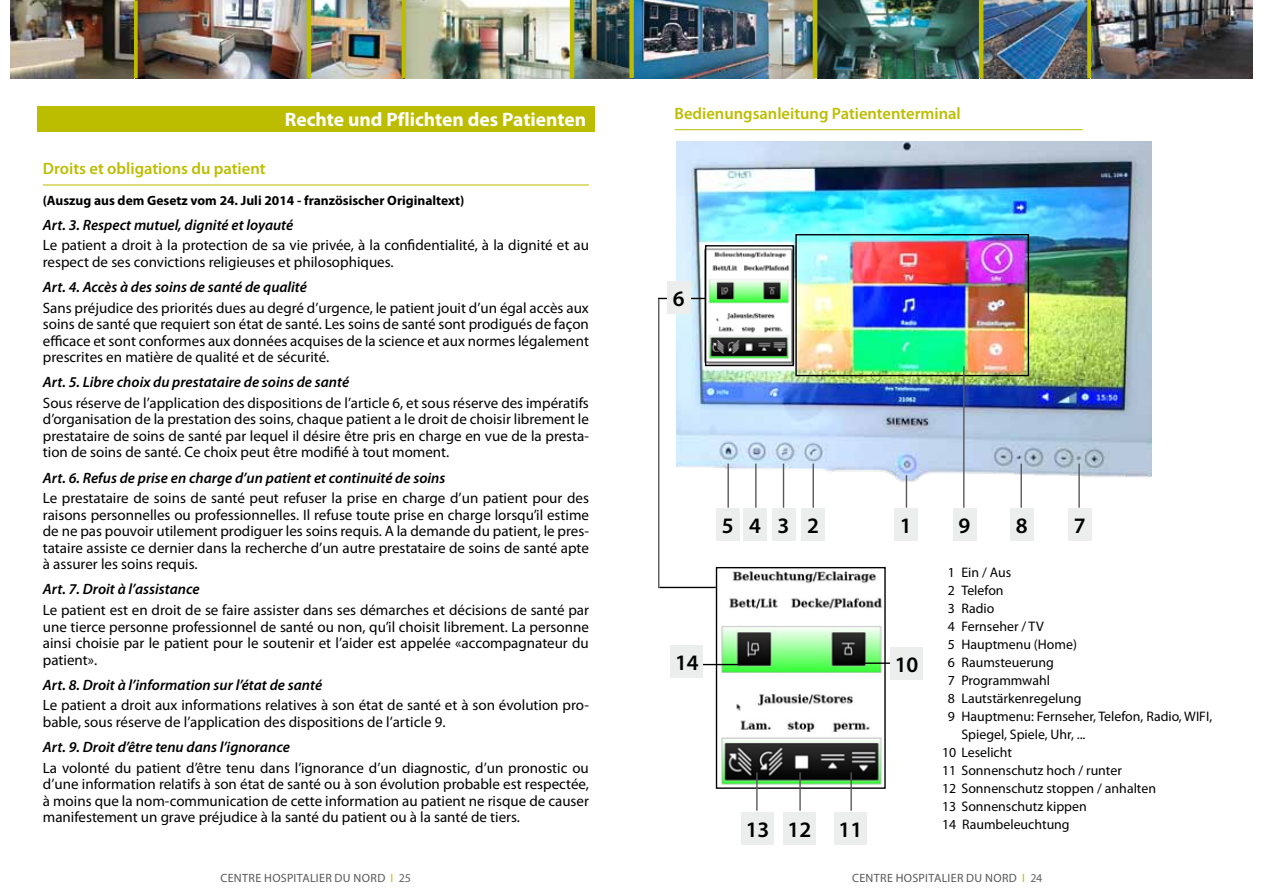
<style>
.page{position:relative;width:1263px;height:893px;background:#fff}
.page>*{position:absolute;margin:0;border:0;box-sizing:border-box;transform-origin:0 0}
.t1{font:600 22.2px "Myriad Pro";color:#000}
.t2{font:700 19.5px "Myriad Pro";color:#fff}
.t3{font:600 16.5px "Myriad Pro";color:#bcbd00}
.t4{font:15px/16.5px "Myriad Pro";color:#000;text-align:justify}
.t5{font:italic 600 15px "Myriad Pro";color:#000}
.t6{font:13.8px "Myriad Pro";color:#000}
.t7{font:700 13.5px "Myriad Pro";color:#000}
.t8{font:12px "Myriad Pro";color:#58585a}
.t9{font:12px "Myriad Pro";color:#646567}
.s1{color:#bcbd00}
</style>
<div class="page">
<img style="left:634px;top:0;width:179px;height:78px">
<img style="left:983px;top:0;width:104px;height:78px">
<div style="left:1087px;top:0;width:5px;height:78px;background:#bcbd00"></div>
<img style="left:817px;top:0;width:162px;height:78px">
<hr style="left:979px;top:0;width:4px;height:78px;background:#bcbd00">
<img style="left:138px;top:0;width:169px;height:78px">
<img style="left:406px;top:0;width:164px;height:78px">
<img style="left:311px;top:0;width:91px;height:78px">
<hr style="left:307px;top:0;width:4px;height:78px;background:#bcbd00">
<hr style="left:402px;top:0;width:4px;height:78px;background:#bcbd00">
<img style="left:574px;top:0;width:55px;height:78px">
<hr style="left:570px;top:0;width:4px;height:78px;background:#bcbd00">
<div style="left:629px;top:0;width:5px;height:78px;background:#bcbd00"></div>
<hr style="left:813px;top:0;width:4px;height:78px;background:#bcbd00">
<div style="left:133px;top:0;width:5px;height:78px;background:#bcbd00"></div>
<img style="left:10px;top:0;width:123px;height:78px">
<img style="left:1092px;top:0;width:160px;height:78px">
<hr style="left:43px;top:185px;width:546px;height:1px;background:#bcbd00">
<div style="left:37px;top:106px;width:558px;height:26px;background:#bcbd00"></div>
<img style="left:677px;top:142px;width:474px;height:348px">
<img style="left:703px;top:247px;width:92px;height:119px">
<hr style="left:674px;top:129px;width:409px;height:1px;background:#bcbd00">
<hr style="left:727px;top:464px;width:2px;height:44px;background:#58585a">
<hr style="left:755px;top:464px;width:1px;height:44px;background:#58585a">
<hr style="left:783px;top:464px;width:1px;height:44px;background:#58585a">
<hr style="left:812px;top:464px;width:2px;height:44px;background:#58585a">
<hr style="left:906px;top:475px;width:1px;height:33px;background:#58585a">
<hr style="left:1020px;top:464px;width:2px;height:44px;background:#58585a">
<hr style="left:1078px;top:464px;width:2px;height:44px;background:#58585a">
<div style="left:795px;top:234px;width:234px;height:142px;border:1px solid #000"></div>
<hr style="left:963px;top:366px;width:1px;height:142px;background:#58585a">
<div style="left:705px;top:245px;width:89px;height:121px;border:1px solid #000"></div>
<hr style="left:658px;top:298px;width:47px;height:1px;background:#000">
<div style="left:667px;top:282px;width:24px;height:32px;background:#eceded"></div>
<img style="left:718px;top:571px;width:164px;height:216px">
<div style="left:716px;top:567px;width:170px;height:222px;border:1px solid #000"></div>
<hr style="left:756px;top:772px;width:1px;height:39px;background:#58585a">
<hr style="left:855px;top:662px;width:35px;height:2px;background:#000">
<hr style="left:799px;top:772px;width:2px;height:39px;background:#58585a">
<hr style="left:850px;top:772px;width:2px;height:39px;background:#58585a">
<div style="left:716px;top:508px;width:23px;height:33px;background:#eceded"></div>
<div style="left:894px;top:508px;width:24px;height:33px;background:#eceded"></div>
<div style="left:801px;top:508px;width:24px;height:33px;background:#eceded"></div>
<div style="left:772px;top:508px;width:23px;height:33px;background:#eceded"></div>
<div style="left:743px;top:508px;width:24px;height:33px;background:#eceded"></div>
<div style="left:1068px;top:508px;width:24px;height:33px;background:#eceded"></div>
<div style="left:1010px;top:508px;width:24px;height:33px;background:#eceded"></div>
<div style="left:741px;top:812px;width:32px;height:33px;background:#eceded"></div>
<div style="left:834px;top:812px;width:32px;height:33px;background:#eceded"></div>
<div style="left:783px;top:812px;width:32px;height:33px;background:#eceded"></div>
<div style="left:890px;top:648px;width:32px;height:32px;background:#eceded"></div>
<hr style="left:658px;top:299px;width:1px;height:289px;background:#58585a">
<hr style="left:659px;top:587px;width:57px;height:1px;background:#000">
<div style="left:953px;top:508px;width:23px;height:33px;background:#eceded"></div>
<div style="left:671px;top:645px;width:32px;height:33px;background:#eceded"></div>
<hr style="left:703px;top:664px;width:35px;height:1px;background:#000">
<h2 class="t2" style="left:285px;top:107px;width:303px">Rechte und Pflichten des Patienten</h2>
<p class="t3" style="left:43px;top:158px;width:224px">Droits et obligations du patient</p>
<p class="t7" style="left:43px;top:191px;width:423px">(Auszug aus dem Gesetz vom 24. Juli 2014 - französischer Originaltext)</p>
<p class="t5" style="left:43px;top:215px;width:252px">Art. 3. Respect mutuel, dignité et loyauté</p>
<p class="t4" style="left:43px;top:237px;width:548px">Le patient a droit à la protection de sa vie privée, à la confidentialité, à la dignité et au respect de ses convictions religieuses et philosophiques.</p>
<p class="t5" style="left:43px;top:277px;width:266px">Art. 4. Accès à des soins de santé de qualité</p>
<p class="t4" style="left:43px;top:299px;width:548px">Sans préjudice des priorités dues au degré d’urgence, le patient jouit d’un égal accès aux soins de santé que requiert son état de santé. Les soins de santé sont prodigués de façon efficace et sont conformes aux données acquises de la science et aux normes légalement prescrites en matière de qualité et de sécurité.</p>
<p class="t5" style="left:43px;top:373px;width:308px">Art. 5. Libre choix du prestataire de soins de santé</p>
<p class="t4" style="left:43px;top:394px;width:548px">Sous réserve de l’application des dispositions de l’article 6, et sous réserve des impératifs d’organisation de la prestation des soins, chaque patient a le droit de choisir librement le prestataire de soins de santé par lequel il désire être pris en charge en vue de la presta&shy;tion de soins de santé. Ce choix peut être modifié à tout moment.</p>
<p class="t5" style="left:43px;top:468px;width:404px">Art. 6. Refus de prise en charge d’un patient et continuité de soins</p>
<p class="t4" style="left:43px;top:490px;width:548px">Le prestataire de soins de santé peut refuser la prise en charge d’un patient pour des raisons personnelles ou professionnelles. Il refuse toute prise en charge lorsqu’il estime de ne pas pouvoir utilement prodiguer les soins requis. A la demande du patient, le pres&shy;tataire assiste ce dernier dans la recherche d’un autre prestataire de soins de santé apte à assurer les soins requis.</p>
<p class="t5" style="left:43px;top:580px;width:158px">Art. 7. Droit à l’assistance</p>
<p class="t4" style="left:43px;top:601px;width:548px">Le patient est en droit de se faire assister dans ses démarches et décisions de santé par une tierce personne professionnel de santé ou non, qu’il choisit librement. La personne ainsi choisie par le patient pour le soutenir et l’aider est appelée «accompagnateur du patient».</p>
<p class="t5" style="left:43px;top:675px;width:281px">Art. 8. Droit à l’information sur l’état de santé</p>
<p class="t4" style="left:43px;top:697px;width:548px">Le patient a droit aux informations relatives à son état de santé et à son évolution pro&shy;bable, sous réserve de l’application des dispositions de l’article 9.</p>
<p class="t5" style="left:43px;top:737px;width:248px">Art. 9. Droit d’être tenu dans l’ignorance</p>
<p class="t4" style="left:43px;top:759px;width:548px">La volonté du patient d’être tenu dans l’ignorance d’un diagnostic, d’un pronostic ou d’une information relatifs à son état de santé ou à son évolution probable est respectée, à moins que la nom-communication de cette information au patient ne risque de causer manifestement un grave préjudice à la santé du patient ou à la santé de tiers.</p>
<p class="t3" style="left:674px;top:103px;width:288px">Bedienungsanleitung Patiententerminal</p>
<h1 class="t1" style="left:673px;top:284px;width:13px">6</h1>
<h1 class="t1" style="left:675px;top:648px;width:25px">14</h1>
<h1 class="t1" style="left:722px;top:511px;width:99px">5432</h1>
<h1 class="t1" style="left:900px;top:511px;width:13px">1</h1>
<h1 class="t1" style="left:1016px;top:511px;width:13px">8</h1>
<h1 class="t1" style="left:1074px;top:511px;width:13px">7</h1>
<h1 class="t1" style="left:958px;top:511px;width:13px">9</h1>
<h1 class="t1" style="left:746px;top:815px;width:118px">13 12 11</h1>
<h1 class="t1" style="left:895px;top:651px;width:25px">10</h1>
<p class="t6" style="left:948px;top:564px;width:65px">1 Ein / Aus</p>
<p class="t6" style="left:948px;top:582px;width:57px">2 Telefon</p>
<p class="t6" style="left:948px;top:600px;width:48px">3 Radio</p>
<p class="t6" style="left:948px;top:618px;width:97px">4 Fernseher / TV</p>
<p class="t6" style="left:948px;top:636px;width:130px">5 Hauptmenu (Home)</p>
<p class="t6" style="left:948px;top:654px;width:108px">6 Raumsteuerung</p>
<p class="t6" style="left:948px;top:672px;width:104px">7 Programmwahl</p>
<p class="t6" style="left:948px;top:690px;width:135px">8 Lautstärkenregelung</p>
<p class="t6" style="left:948px;top:708px;width:266px">9 Hauptmenu: Fernseher, Telefon, Radio, WIFI,</p>
<p class="t6" style="left:961px;top:726px;width:126px">Spiegel, Spiele, Uhr, ...</p>
<p class="t6" style="left:942px;top:744px;width:71px">10 Leselicht</p>
<p class="t6" style="left:942px;top:762px;width:181px">11 Sonnenschutz hoch / runter</p>
<p class="t6" style="left:942px;top:780px;width:215px">12 Sonnenschutz stoppen / anhalten</p>
<p class="t6" style="left:942px;top:798px;width:146px">13 Sonnenschutz kippen</p>
<p class="t6" style="left:942px;top:816px;width:129px">14 Raumbeleuchtung</p>
<p class="t8" style="left:220px;top:871px;width:8px">centre</p>
<p class="t8" style="left:264px;top:871px;width:8px">hospitalier</p>
<p class="t8" style="left:335px;top:871px;width:28px">du nord</p>
<p class="t9" style="left:391px;top:871px;width:22px"><span class="s1">I</span> 25</p>
<p class="t8" style="left:852px;top:871px;width:8px">centre</p>
<p class="t8" style="left:896px;top:871px;width:8px">hospitalier</p>
<p class="t8" style="left:966px;top:871px;width:28px">du nord</p>
<p class="t9" style="left:1022px;top:871px;width:22px"><span class="s1">I</span> 24</p>
</div>
